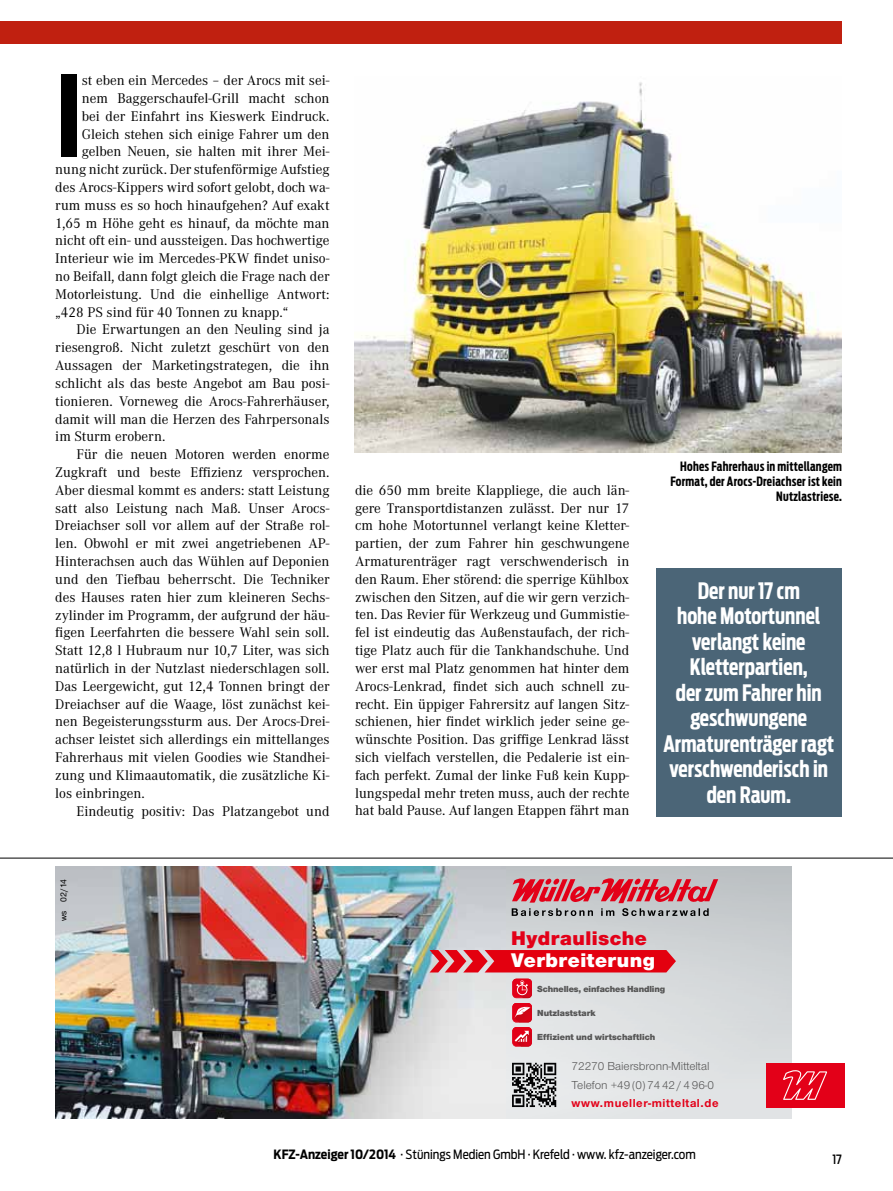
<style>
.page{position:relative;width:893px;height:1191px;background:#fff}
.page>*{position:absolute;margin:0;border:0;box-sizing:border-box;transform-origin:0 0}
.t1{font:700 110.7px "Antenna Extra Cond";color:#000}
.t2{font:700 22.5px/25.5px "Antenna Extra Cond";color:#fff;text-align:center}
.t3{font:20.55px "Nimbus San Nov T Bla OV EHVJJA";letter-spacing:.025em;color:#fff}
.t4{font:20.55px "Nimbus San Nov T Bla OV EHVJJA";letter-spacing:.025em;color:#e30018}
.t5{font:14.55px/17.9px "Corporate A";color:#000;text-align:justify}
.t6{font:700 12.75px/15px "Antenna Extra Cond";letter-spacing:.02em;color:#000;text-align:right}
.t7{font:12.75px "Antenna Cond";color:#000}
.t8{font:500 12.75px "Antenna Cond";color:#000;scale:.95 1}
.t9{font:12px/18.3px "Nimbus San Nov T Reg OV CHVJJA";color:#565656}
.t10{font:12px "Nimbus San Nov T Bol OV DHVJJA";letter-spacing:.05em;color:#e30018}
.t11{font:9.15px "Nimbus San Nov T Bla OV EHVJJA";color:#565656}
.t12{font:9px "Nimbus San Nov T Med OV BHVJJA";color:#000}
.s1{font-weight:700}
</style>
<div class="page">
<div style="left:0;top:21px;width:841px;height:23px;background:#c02010"></div>
<img style="left:505px;top:866px;width:287px;height:252px">
<img style="left:55px;top:866px;width:450px;height:252px">
<svg style="left:430px;top:950px;width:246px;height:22px;background:#e11927"></svg>
<div style="left:766px;top:1062px;width:78px;height:45px;background:#e30018"></div>
<svg style="left:783px;top:1070px;width:44px;height:29px"></svg>
<svg style="left:512px;top:1062px;width:44px;height:45px;background:#727374"></svg>
<svg style="left:512px;top:878px;width:206px;height:38px;background:#c37983"></svg>
<svg style="left:512px;top:978px;width:20px;height:68px"></svg>
<img style="left:516px;top:1030px;width:16px;height:15px">
<hr style="left:0;top:857px;width:893px;height:1px;background:#000">
<img style="left:355px;top:82px;width:486px;height:370px">
<div style="left:656px;top:568px;width:185px;height:248px;background:#4b6577"></div>
<h1 class="t1" style="left:55px;top:50px;width:28px">I</h1>
<p class="t5" style="left:82px;top:72px;width:249px">st eben ein Mercedes – der Arocs mit sei-</p>
<p class="t5" style="left:82px;top:89px;width:249px">nem Baggerschaufel-Grill macht schon</p>
<p class="t5" style="left:82px;top:107px;width:249px">bei der Einfahrt ins Kieswerk Eindruck.</p>
<p class="t5" style="left:82px;top:125px;width:249px">Gleich stehen sich einige Fahrer um den</p>
<p class="t5" style="left:82px;top:143px;width:249px">gelben Neuen, sie halten mit ihrer Mei-</p>
<p class="t5" style="left:55px;top:161px;width:276px">nung nicht zurück. Der stufenförmige Aufstieg</p>
<p class="t5" style="left:55px;top:178px;width:276px">des Arocs-Kippers wird sofort gelobt, doch wa-</p>
<p class="t5" style="left:55px;top:196px;width:276px">rum muss es so hoch hinaufgehen? Auf exakt</p>
<p class="t5" style="left:55px;top:214px;width:276px">1,65 m Höhe geht es hinauf, da möchte man</p>
<p class="t5" style="left:55px;top:232px;width:276px">nicht oft ein- und aussteigen. Das hochwertige</p>
<p class="t5" style="left:55px;top:250px;width:276px">Interieur wie im Mercedes-PKW findet uniso-</p>
<p class="t5" style="left:55px;top:268px;width:276px">no Beifall, dann folgt gleich die Frage nach der</p>
<p class="t5" style="left:55px;top:285px;width:276px">Motorleistung. Und die einhellige Antwort:</p>
<p class="t5" style="left:55px;top:303px;width:235px">„428 PS sind für 40 Tonnen zu knapp.“</p>
<p class="t5" style="left:77px;top:321px;width:254px">Die Erwartungen an den Neuling sind ja</p>
<p class="t5" style="left:55px;top:339px;width:276px">riesengroß. Nicht zuletzt geschürt von den</p>
<p class="t5" style="left:55px;top:357px;width:276px">Aussagen der Marketingstrategen, die ihn</p>
<p class="t5" style="left:55px;top:374px;width:276px">schlicht als das beste Angebot am Bau posi-</p>
<p class="t5" style="left:55px;top:392px;width:276px">tionieren. Vorneweg die Arocs-Fahrerhäuser,</p>
<p class="t5" style="left:55px;top:410px;width:276px">damit will man die Herzen des Fahrpersonals</p>
<p class="t5" style="left:55px;top:428px;width:112px">im Sturm erobern.</p>
<p class="t5" style="left:77px;top:446px;width:254px">Für die neuen Motoren werden enorme</p>
<p class="t5" style="left:55px;top:463px;width:276px">Zugkraft und beste Effizienz versprochen.</p>
<p class="t5" style="left:55px;top:481px;width:276px">Aber diesmal kommt es anders: statt Leistung</p>
<p class="t5" style="left:55px;top:499px;width:276px">satt also Leistung nach Maß. Unser Arocs-</p>
<p class="t5" style="left:55px;top:517px;width:276px">Dreiachser soll vor allem auf der Straße rol-</p>
<p class="t5" style="left:55px;top:535px;width:276px">len. Obwohl er mit zwei angetriebenen AP-</p>
<p class="t5" style="left:55px;top:552px;width:276px">Hinterachsen auch das Wühlen auf Deponien</p>
<p class="t5" style="left:55px;top:570px;width:276px">und den Tiefbau beherrscht. Die Techniker</p>
<p class="t5" style="left:55px;top:588px;width:276px">des Hauses raten hier zum kleineren Sechs-</p>
<p class="t5" style="left:55px;top:606px;width:276px">zylinder im Programm, der aufgrund der häu-</p>
<p class="t5" style="left:55px;top:624px;width:276px">figen Leerfahrten die bessere Wahl sein soll.</p>
<p class="t5" style="left:55px;top:642px;width:276px">Statt 12,8 l Hubraum nur 10,7 Liter, was sich</p>
<p class="t5" style="left:55px;top:659px;width:276px">natürlich in der Nutzlast niederschlagen soll.</p>
<p class="t5" style="left:55px;top:677px;width:276px">Das Leergewicht, gut 12,4 Tonnen bringt der</p>
<p class="t5" style="left:55px;top:695px;width:276px">Dreiachser auf die Waage, löst zunächst kei-</p>
<p class="t5" style="left:55px;top:713px;width:276px">nen Begeisterungssturm aus. Der Arocs-Drei-</p>
<p class="t5" style="left:55px;top:731px;width:276px">achser leistet sich allerdings ein mittellanges</p>
<p class="t5" style="left:55px;top:748px;width:276px">Fahrerhaus mit vielen Goodies wie Standhei-</p>
<p class="t5" style="left:55px;top:766px;width:276px">zung und Klimaautomatik, die zusätzliche Ki-</p>
<p class="t5" style="left:55px;top:784px;width:91px">los einbringen.</p>
<p class="t5" style="left:77px;top:802px;width:254px">Eindeutig positiv: Das Platzangebot und</p>
<p class="t12" style="left:58px;top:921px;width:44px;rotate:-90deg">ws 02/14</p>
<p class="t5" style="left:355px;top:481px;width:276px">die 650 mm breite Klappliege, die auch län&shy;gere Transportdistanzen zulässt. Der nur 17 cm hohe Motortunnel verlangt keine Kletter&shy;partien, der zum Fahrer hin geschwungene Armaturenträger ragt verschwenderisch in den Raum. Eher störend: die sperrige Kühlbox zwischen den Sitzen, auf die wir gern verzich&shy;ten. Das Revier für Werkzeug und Gummistie&shy;fel ist eindeutig das Außenstaufach, der rich&shy;tige Platz auch für die Tankhandschuhe. Und wer erst mal Platz genommen hat hinter dem Arocs-Lenkrad, findet sich auch schnell zu&shy;recht. Ein üppiger Fahrersitz auf langen Sitz&shy;schienen, hier findet wirklich jeder seine ge&shy;wünschte Position. Das griffige Lenkrad lässt sich vielfach verstellen, die Pedalerie ist ein&shy;fach perfekt. Zumal der linke Fuß kein Kupp&shy;lungspedal mehr treten muss, auch der rechte hat bald Pause. Auf langen Etappen fährt man</p>
<p class="t6" style="left:670px;top:459px;width:173px">Hohes Fahrerhaus in mittellangem<br>Format, der Arocs-Dreiachser ist kein<br>Nutzlastriese.</p>
<h2 class="t2" style="left:663px;top:578px;width:172px">Der nur 17 cm<br>hohe Motortunnel verlangt keine<br>Kletterpartien,<br>der zum Fahrer hin geschwungene<br>Armaturenträger ragt verschwenderisch in den Raum.</h2>
<h3 class="t4" style="left:511px;top:926px;width:137px">Hydraulische</h3>
<h3 class="t3" style="left:511px;top:948px;width:146px">Verbreiterung</h3>
<p class="t11" style="left:537px;top:983px;width:130px">Schnelles, einfaches Handling</p>
<p class="t11" style="left:537px;top:1007px;width:60px">Nutzlaststark</p>
<p class="t11" style="left:537px;top:1031px;width:120px">Effizient und wirtschaftlich</p>
<p class="t9" style="left:572px;top:1057px;width:144px">72270 Baiersbronn-Mitteltal<br>Telefon +49 (0) 74 42 /496-0</p>
<p class="t10" style="left:572px;top:1096px;width:148px">www.mueller-mitteltal.de</p>
<p class="t7" style="left:274px;top:1146px;width:424px"><span class="s1">KFZ-Anzeiger 10/2014</span> · Stünings Medien GmbH · Krefeld · www. kfz-anzeiger.com</p>
<p class="t8" style="left:832px;top:1152px;width:11px">17</p>
</div>
